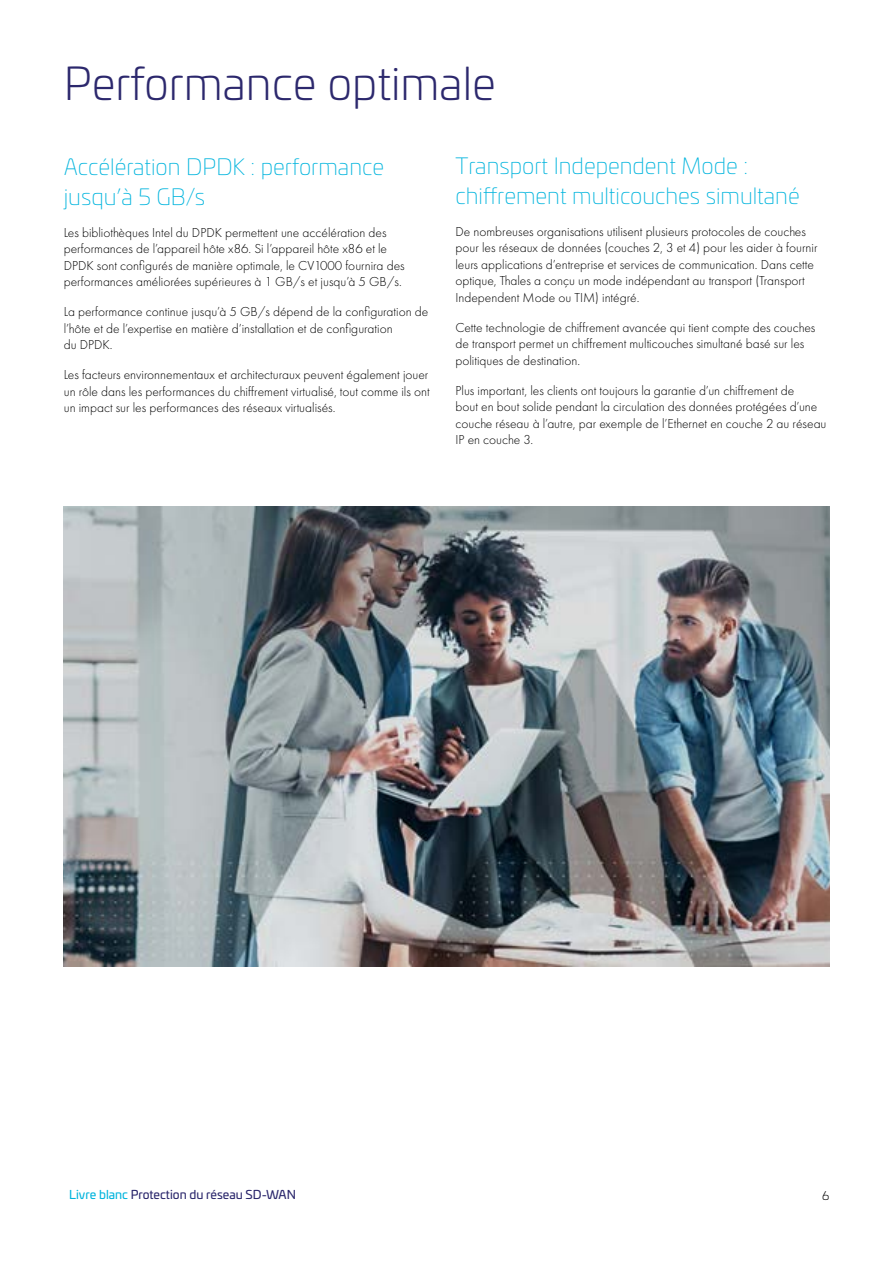
<style>
.page{position:relative;width:893px;height:1263px;background:#fff}
.page>*{position:absolute;margin:0;border:0;box-sizing:border-box;transform-origin:0 0}
.t1{font:300 45px "Univia Pro";color:#2c286d}
.t2{font:200 22.5px/30px "Univia Pro";color:#00b4dd}
.t3{font:300 13.5px/16.5px "Futura PT";color:#000}
.t4{font:12px "Univia Pro";color:#2c286d}
.t5{font:300 12px "Univia Pro";color:#000}
.s1{color:#00b4dd}
</style>
<div class="page">
<img style="left:64px;top:506px;width:765px;height:460px">
<h1 class="t1" style="left:64px;top:51px;width:433px">Performance optimale</h1>
<h2 class="t2" style="left:64px;top:151px;width:322px">Accélération DPDK : performance jusqu’à 5 GB/s</h2>
<p class="t3" style="left:64px;top:224px;width:342px">Les bibliothèques Intel du DPDK permettent une accélération des performances de l’appareil hôte x86. Si l’appareil hôte x86 et le DPDK sont configurés de manière optimale, le CV1000 fournira des performances améliorées supérieures à 1 GB/s et jusqu’à 5 GB/s.</p>
<p class="t3" style="left:64px;top:303px;width:366px">La performance continue jusqu’à 5 GB/s dépend de la configuration de l’hôte et de l’expertise en matière d’installation et de configuration<br>du DPDK.</p>
<p class="t3" style="left:64px;top:366px;width:367px;text-align:justify">Les facteurs environnementaux et architecturaux peuvent également jouer un rôle dans les performances du chiffrement virtualisé, tout comme ils ont un impact sur les performances des réseaux virtualisés.</p>
<h2 class="t2" style="left:455px;top:150px;width:346px">Transport Independent Mode : chiffrement multicouches simultané</h2>
<p class="t3" style="left:455px;top:223px;width:363px">De nombreuses organisations utilisent plusieurs protocoles de couches pour les réseaux de données (couches 2, 3 et 4) pour les aider à fournir leurs applications d’entreprise et services de communication. Dans cette optique, Thales a conçu un mode indépendant au transport (Transport Independent Mode ou TIM) intégré.</p>
<p class="t3" style="left:455px;top:319px;width:361px">Cette technologie de chiffrement avancée qui tient compte des couches de transport permet un chiffrement multicouches simultané basé sur les politiques de destination.</p>
<p class="t3" style="left:455px;top:382px;width:373px">Plus important, les clients ont toujours la garantie d’un chiffrement de<br>bout en bout solide pendant la circulation des données protégées d’une couche réseau à l’autre, par exemple de l’Ethernet en couche 2 au réseau IP en couche 3.</p>
<p class="t4" style="left:69px;top:1186px;width:228px"><span class="s1">Livre blanc</span> Protection du réseau SD-WAN</p>
<p class="t5" style="left:822px;top:1187px;width:9px">6</p>
</div>
